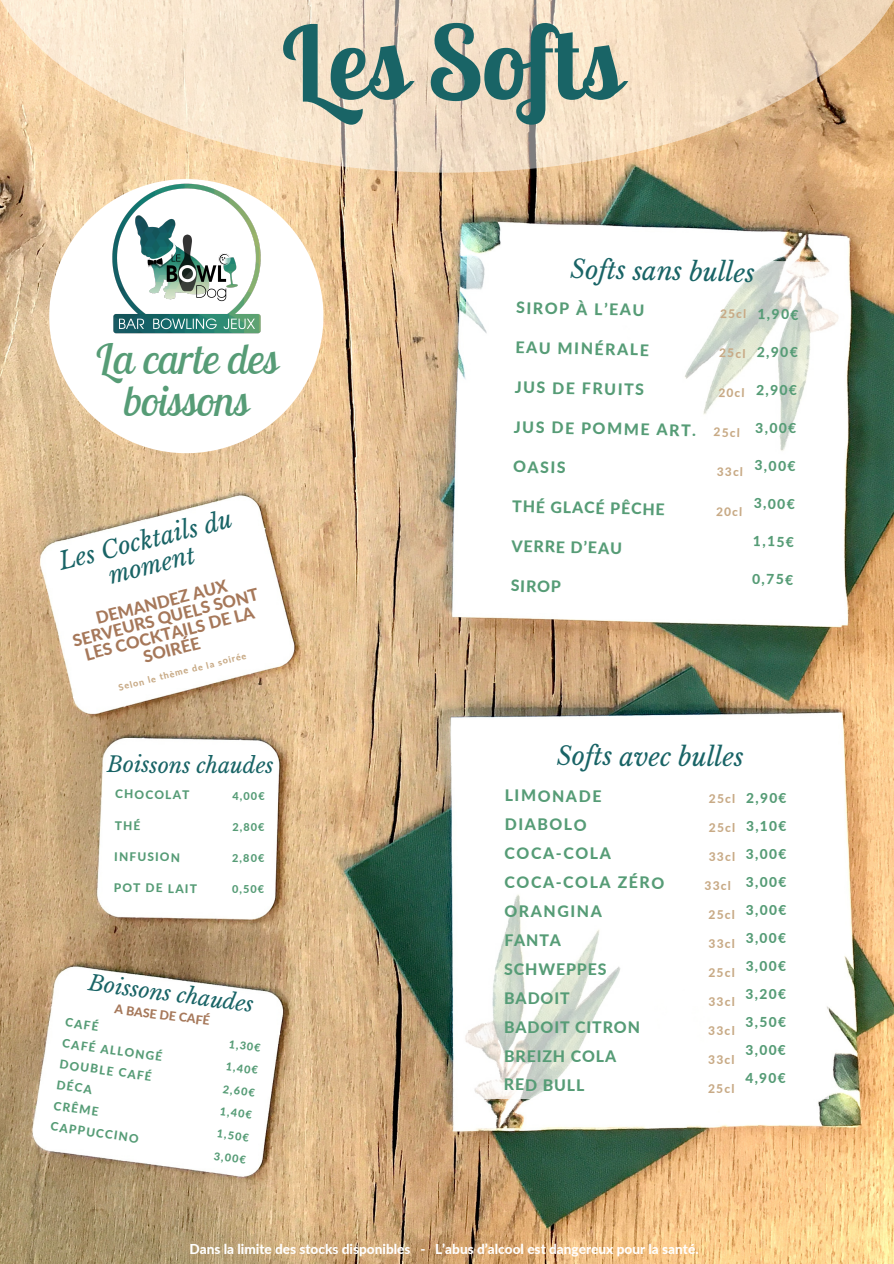
<style>
.page{position:relative;width:894px;height:1264px;background:#fff}
.page>*{position:absolute;margin:0;border:0;box-sizing:border-box;transform-origin:0 0}
.t1{font:700 101.7px "Lobster Two";color:#196466}
.t2{font:italic 42.3px/41.7px "Lobster Two";color:#569c76;text-align:center}
.t3{font:italic 25.35px "Libre Baskerville";letter-spacing:-.005em;color:#196466}
.t4{font:italic 23.85px/25.5px "Libre Baskerville";color:#196466;text-align:center}
.t5{font:italic 21.3px "Libre Baskerville";letter-spacing:-.01em;color:#196466}
.t6{font:800 16.65px/16.4px "Lato";color:#a6785a;text-align:center}
.t7{font:800 15.9px "Lato";letter-spacing:.055em;color:#569c76}
.t8{font:800 15.9px "Lato";letter-spacing:.095em;color:#569c76}
.t9{font:800 15.9px "Lato";letter-spacing:.1em;color:#569c76}
.t10{font:800 13.8px "Lato";color:#569c76}
.t11{font:800 13.65px "Lato";color:#fff}
.t12{font:800 13.65px "Lato";letter-spacing:.095em;color:#569c76}
.t13{font:800 12.45px "Lato";color:#a6785a}
.t14{font:800 12px "Lato";letter-spacing:.095em;color:#c8aa86}
.t15{font:800 11.85px "Lato";color:#569c76}
.t16{font:800 11.85px "Lato";color:#c8aa86}
.t17{font:800 10.8px "Lato";letter-spacing:.095em;color:#569c76}
.t18{font:800 9px "Lato";color:#c8aa86}
</style>
<div class="page">
<img style="left:0;top:173px;width:893px;height:1090px">
<svg style="left:459px;top:254px;width:385px;height:334px"></svg>
<div style="left:463px;top:772px;width:365px;height:327px;background:#fff"></div>
<svg style="left:49px;top:179px;width:274px;height:274px"></svg>
<img style="left:79px;top:173px;width:214px;height:192px">
<svg style="left:0;top:0;width:893px;height:173px;background:#eed5b7"></svg>
<svg style="left:73px;top:644px;width:204px;height:54px"></svg>
<svg style="left:510px;top:449px;width:223px;height:7px"></svg>
<svg style="left:115px;top:818px;width:25px;height:11px"></svg>
<p class="t1" style="left:281px;top:-2px;width:339px">Les Softs</p>
<p class="t2" style="left:94px;top:337px;width:185px">La carte des boissons</p>
<p class="t4" style="left:56px;top:549px;width:179px;rotate:-14deg">Les Cocktails du moment</p>
<p class="t6" style="left:67px;top:616px;width:192px;rotate:-14deg">DEMANDEZ AUX<br>SERVEURS QUELS SONT<br>LES COCKTAILS DE LA<br>SOIRÉE</p>
<p class="t18" style="left:117px;top:682px;width:133px;rotate:-14deg">Selon le thème de la soirée</p>
<p class="t5" style="left:107px;top:752px;width:168px">Boissons chaudes</p>
<p class="t15" style="left:115px;top:786px;width:76px;rotate:1deg">CHOCOLAT</p>
<p class="t17" style="left:232px;top:789px;width:34px">4,00€</p>
<p class="t17" style="left:232px;top:820px;width:34px">2,80€</p>
<p class="t17" style="left:232px;top:851px;width:34px">2,80€</p>
<p class="t17" style="left:232px;top:882px;width:34px">0,50€</p>
<p class="t15" style="left:114px;top:849px;width:67px;rotate:1deg">INFUSION</p>
<p class="t15" style="left:114px;top:880px;width:85px;rotate:1deg">POT DE LAIT</p>
<p class="t5" style="left:91px;top:969px;width:168px;rotate:8deg">Boissons chaudes</p>
<p class="t15" style="left:67px;top:1014px;width:35px;rotate:8deg">CAFÉ</p>
<p class="t15" style="left:64px;top:1035px;width:102px;rotate:8deg">CAFÉ ALLONGÉ</p>
<p class="t15" style="left:61px;top:1056px;width:94px;rotate:8deg">DOUBLE CAFÉ</p>
<p class="t15" style="left:58px;top:1077px;width:37px;rotate:8deg">DÉCA</p>
<p class="t15" style="left:55px;top:1098px;width:47px;rotate:8deg">CRÊME</p>
<p class="t15" style="left:52px;top:1118px;width:90px;rotate:8deg">CAPPUCCINO</p>
<p class="t13" style="left:116px;top:1001px;width:97px;rotate:7deg">A BASE DE CAFÉ</p>
<p class="t17" style="left:230px;top:1037px;width:34px;rotate:8deg">1,30€</p>
<p class="t17" style="left:227px;top:1059px;width:34px;rotate:8deg">1,40€</p>
<p class="t17" style="left:224px;top:1081px;width:34px;rotate:8deg">2,60€</p>
<p class="t17" style="left:221px;top:1104px;width:34px;rotate:8deg">1,40€</p>
<p class="t17" style="left:218px;top:1126px;width:34px;rotate:8deg">1,50€</p>
<p class="t17" style="left:215px;top:1149px;width:34px;rotate:8deg">3,00€</p>
<p class="t3" style="left:570px;top:254px;width:186px;rotate:1deg">Softs sans bulles</p>
<p class="t7" style="left:516px;top:298px;width:130px;rotate:1deg">SIROP À L’EAU</p>
<p class="t7" style="left:515px;top:337px;width:135px;rotate:1deg">EAU MINÉRALE</p>
<p class="t7" style="left:515px;top:377px;width:131px;rotate:1deg">JUS DE FRUITS</p>
<p class="t7" style="left:514px;top:417px;width:183px;rotate:1deg">JUS DE POMME ART.</p>
<p class="t7" style="left:513px;top:456px;width:54px;rotate:1deg">OASIS</p>
<p class="t7" style="left:512px;top:496px;width:154px;rotate:1deg">THÉ GLACÉ PÊCHE</p>
<p class="t7" style="left:511px;top:536px;width:112px;rotate:1deg">VERRE D’EAU</p>
<p class="t7" style="left:511px;top:576px;width:52px;rotate:1deg">SIROP</p>
<p class="t10" style="left:757px;top:305px;width:42px;rotate:1deg">1,90€</p>
<p class="t10" style="left:756px;top:343px;width:42px;rotate:1deg">2,90€</p>
<p class="t10" style="left:756px;top:381px;width:42px;rotate:1deg">2,90€</p>
<p class="t10" style="left:755px;top:419px;width:42px;rotate:1deg">3,00€</p>
<p class="t10" style="left:754px;top:457px;width:42px;rotate:1deg">3,00€</p>
<p class="t10" style="left:753px;top:494px;width:42px;rotate:1deg">3,00€</p>
<p class="t10" style="left:753px;top:532px;width:42px;rotate:1deg">1,15€</p>
<p class="t10" style="left:752px;top:570px;width:42px;rotate:1deg">0,75€</p>
<p class="t16" style="left:720px;top:306px;width:28px;rotate:1deg">25cl</p>
<p class="t16" style="left:719px;top:345px;width:28px;rotate:1deg">25cl</p>
<p class="t16" style="left:718px;top:385px;width:28px;rotate:1deg">20cl</p>
<p class="t16" style="left:713px;top:424px;width:28px;rotate:1deg">25cl</p>
<p class="t16" style="left:716px;top:464px;width:28px;rotate:1deg">33cl</p>
<p class="t16" style="left:716px;top:504px;width:28px;rotate:1deg">20cl</p>
<p class="t3" style="left:556px;top:741px;width:188px">Softs avec bulles</p>
<p class="t8" style="left:504px;top:785px;width:98px">LIMONADE</p>
<p class="t8" style="left:504px;top:814px;width:84px">DIABOLO</p>
<p class="t9" style="left:504px;top:843px;width:108px">COCA-COLA</p>
<p class="t8" style="left:504px;top:872px;width:161px">COCA-COLA ZÉRO</p>
<p class="t8" style="left:504px;top:901px;width:99px">ORANGINA</p>
<p class="t7" style="left:504px;top:930px;width:58px">FANTA</p>
<p class="t7" style="left:504px;top:959px;width:104px">SCHWEPPES</p>
<p class="t7" style="left:504px;top:988px;width:67px">BADOIT</p>
<p class="t7" style="left:504px;top:1017px;width:137px">BADOIT CITRON</p>
<p class="t7" style="left:504px;top:1045px;width:114px">BREIZH COLA</p>
<p class="t7" style="left:504px;top:1074px;width:82px">RED BULL</p>
<p class="t12" style="left:745px;top:789px;width:42px">2,90€</p>
<p class="t12" style="left:745px;top:817px;width:42px">3,10€</p>
<p class="t12" style="left:745px;top:845px;width:42px">3,00€</p>
<p class="t12" style="left:745px;top:873px;width:42px">3,00€</p>
<p class="t12" style="left:745px;top:901px;width:42px">3,00€</p>
<p class="t12" style="left:745px;top:929px;width:42px">3,00€</p>
<p class="t12" style="left:745px;top:957px;width:42px">3,00€</p>
<p class="t12" style="left:745px;top:985px;width:42px">3,20€</p>
<p class="t12" style="left:745px;top:1013px;width:42px">3,50€</p>
<p class="t12" style="left:745px;top:1041px;width:42px">3,00€</p>
<p class="t12" style="left:745px;top:1069px;width:42px">4,90€</p>
<p class="t14" style="left:708px;top:790px;width:28px">25cl</p>
<p class="t14" style="left:708px;top:819px;width:28px">25cl</p>
<p class="t14" style="left:708px;top:848px;width:28px">33cl</p>
<p class="t14" style="left:704px;top:877px;width:28px">33cl</p>
<p class="t14" style="left:708px;top:906px;width:28px">25cl</p>
<p class="t14" style="left:708px;top:935px;width:28px">33cl</p>
<p class="t14" style="left:708px;top:964px;width:28px">25cl</p>
<p class="t14" style="left:708px;top:993px;width:28px">33cl</p>
<p class="t14" style="left:708px;top:1022px;width:28px">33cl</p>
<p class="t14" style="left:708px;top:1052px;width:28px">33cl</p>
<p class="t14" style="left:708px;top:1081px;width:28px">25cl</p>
<p class="t11" style="left:189px;top:1240px;width:510px">Dans la limite des stocks disponibles - L’abus d’alcool est dangereux pour la santé.</p>
</div>
